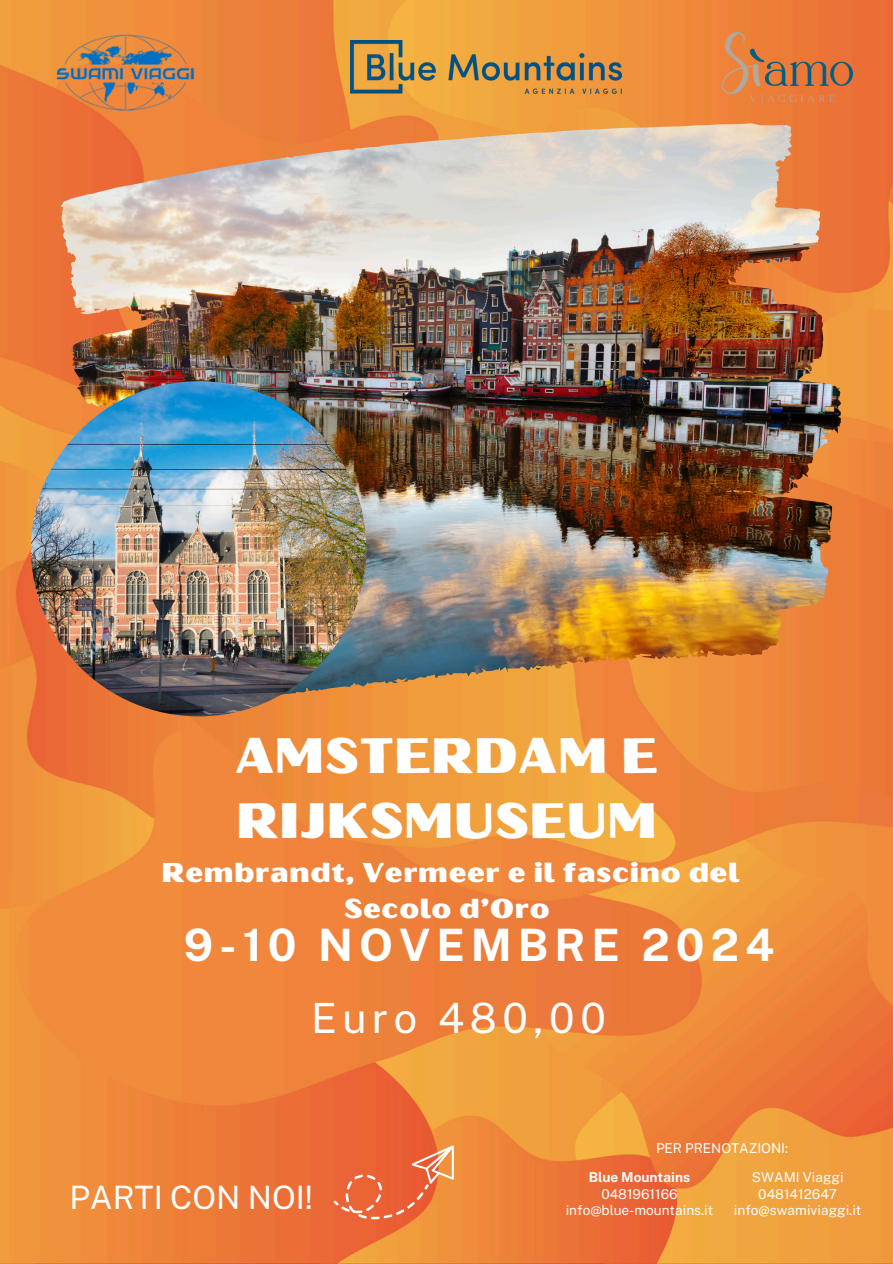
<style>
.page{position:relative;width:894px;height:1264px;background:#fff}
.page>*{position:absolute;margin:0;border:0;box-sizing:border-box;transform-origin:0 0}
.t1{font:49.8px/65.2px "Oilvare Base";color:#fff}
.t2{font:700 44.7px "Public Sans";letter-spacing:.135em;color:#fff}
.t3{font:41.7px "Public Sans";letter-spacing:.135em;color:#fff}
.t4{font:32.25px "Public Sans";color:#fff}
.t5{font:27.3px/36px "Oilvare Base";color:#fff;text-align:center}
.t6{font:13.65px/16.8px "Public Sans";color:#fff;text-align:center}
.t7{font:13.5px "Public Sans";color:#fff}
.s1{font-weight:700}
</style>
<div class="page">
<img style="left:0;top:0;width:892px;height:1263px">
<img style="left:60px;top:123px;width:712px;height:571px">
<svg style="left:333px;top:1145px;width:121px;height:74px;background:#ec7446"></svg>
<img style="left:722px;top:33px;width:130px;height:68px">
<img style="left:350px;top:41px;width:271px;height:53px">
<img style="left:52px;top:33px;width:147px;height:80px">
<img style="left:31px;top:381px;width:335px;height:335px;border-radius:50%">
<h1 class="t1" style="left:235px;top:723px;width:424px">AMSTERDAM E<br>RIJKSMUSEUM</h1>
<h6 class="t5" style="left:161px;top:854px;width:579px">Rembrandt, Vermeer e il fascino del<br>Secolo d’Oro</h6>
<p class="t2" style="left:184px;top:918px;width:592px">9-10 NOVEMBRE 2024</p>
<h2 class="t3" style="left:311px;top:993px;width:296px">Euro 480,00</h2>
<p class="t7" style="left:655px;top:1139px;width:134px">PER PRENOTAZIONI:</p>
<h5 class="t4" style="left:69px;top:1178px;width:245px">PARTI CON NOI!</h5>
<h3 class="t6" style="left:565px;top:1168px;width:149px"><span class="s1">Blue Mountains<br></span>0481961166 info@blue-mountains.it</h3>
<h4 class="t6" style="left:733px;top:1168px;width:129px">SWAMI Viaggi<br>0481412647 info@swamiviaggi.it</h4>
</div>
